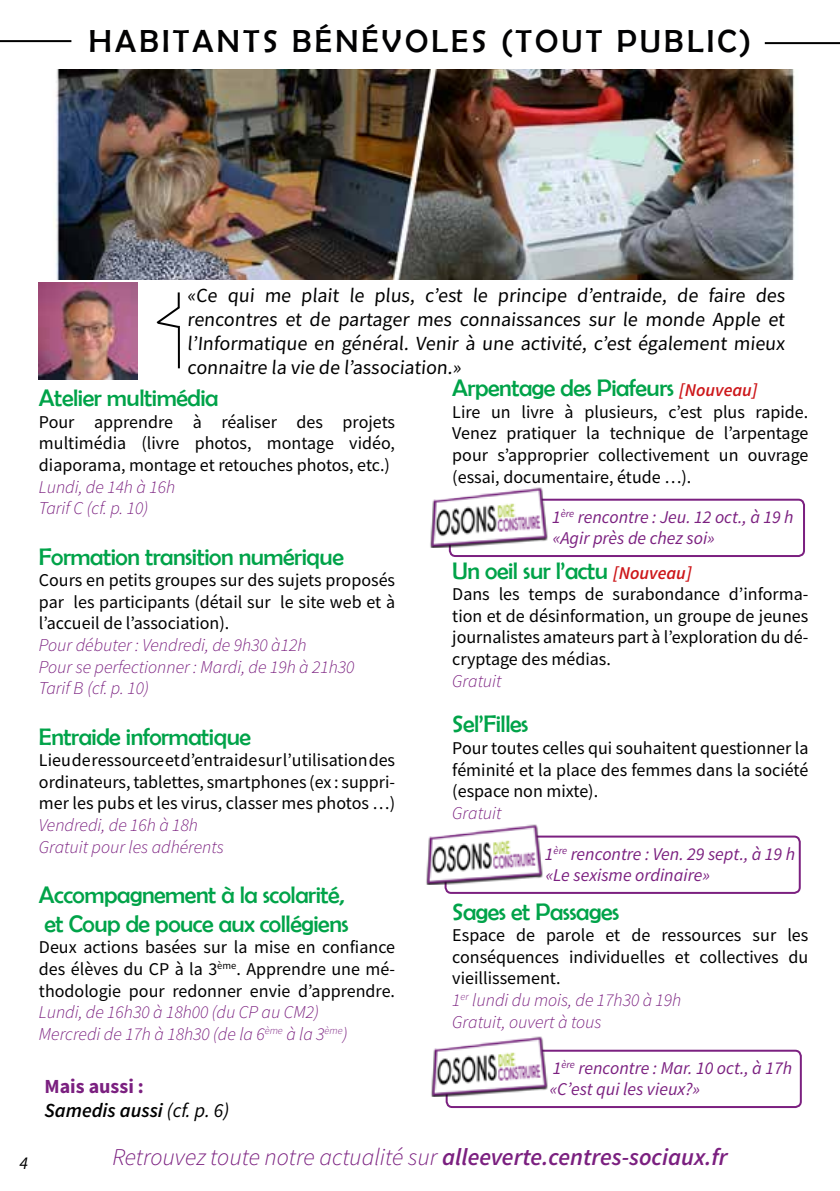
<style>
.page{position:relative;width:840px;height:1191px;background:#fff}
.page>*{position:absolute;margin:0;border:0;box-sizing:border-box;transform-origin:0 0}
.t1{font:32px "Berlin Sans FB";letter-spacing:.1em;color:#020203}
.t2{font:24px/28.8px "Berlin Sans FB";letter-spacing:-.02em;color:#00a349}
.t3{font:italic 300 24px "Source Sans Pro";color:#7b2080}
.t4{font:20px/24px "Source Sans Pro";color:#000;text-align:justify}
.t5{font:italic 600 20px/24px "Source Sans Pro";color:#000}
.t6{font:18px/21.6px "Source Sans Pro";color:#000;text-align:justify}
.t7{font:italic 300 18px/21.6px "Source Sans Pro";color:#7b2080}
.t8{font:italic 18px/21.6px "Source Sans Pro";color:#7b2080}
.t9{font:italic 18px "Source Sans Pro";color:#000}
.s1{font-weight:700;font-style:normal;color:#7b2080}
.s2{font-weight:400}
.s3{font-family:"Source Sans Pro";font-weight:600;font-style:italic;font-size:18px;color:#cd171a}
.s4{font-weight:300;font-style:italic;color:#7b2080}
.s5{font-weight:600}
</style>
<div class="page">
<hr style="left:0;top:40px;width:71px;height:2px;background:#000">
<hr style="left:764px;top:42px;width:75px;height:2px;background:#000">
<div style="left:445px;top:1049px;width:356px;height:59px;border:2px solid #7b2080;border-radius:6px"></div>
<img style="left:431px;top:1036px;width:121px;height:60px">
<div style="left:444px;top:835px;width:356px;height:59px;border:2px solid #7b2080;border-radius:6px"></div>
<img style="left:426px;top:824px;width:121px;height:60px">
<div style="left:448px;top:499px;width:356px;height:58px;border:2px solid #7b2080;border-radius:6px"></div>
<img style="left:430px;top:487px;width:122px;height:60px">
<hr style="left:178px;top:326px;width:2px;height:42px;background:#000">
<svg style="left:156px;top:292px;width:24px;height:37px"></svg>
<img style="left:39px;top:283px;width:99px;height:96px">
<img style="left:53px;top:70px;width:742px;height:210px">
<h1 class="t1" style="left:89px;top:24px;width:663px">HABITANTS BÉNÉVOLES (TOUT PUBLIC)</h1>
<p class="t9" style="left:19px;top:1152px;width:10px">4</p>
<p class="t4" style="left:187px;top:283px;width:601px">«Ce qui me plait le plus, c’est le principe d’entraide, de faire des rencontres et de partager mes connaissances sur le monde Apple et l’Informatique en général. Venir à une activité, c’est également mieux connaitre la vie de l’association.»</p>
<h2 class="t2" style="left:39px;top:383px;width:181px">Atelier multimédia</h2>
<p class="t6" style="left:39px;top:411px;width:357px">Pour apprendre à réaliser des projets multimédia (livre photos, montage vidéo, diaporama, montage et retouches photos, etc.)</p>
<p class="t7" style="left:39px;top:476px;width:138px">Lundi, de 14h à 16h<br>Tarif C (cf. p. 10)</p>
<h2 class="t2" style="left:39px;top:542px;width:306px">Formation transition numérique</h2>
<p class="t6" style="left:39px;top:569px;width:357px">Cours en petits groupes sur des sujets proposés par les participants (détail sur le site web et à l’accueil de l’association).</p>
<p class="t7" style="left:39px;top:634px;width:317px">Pour débuter : Vendredi, de 9h30 à12h<br>Pour se perfectionner : Mardi, de 19h à 21h30<br>Tarif B (cf. p. 10)</p>
<h2 class="t2" style="left:39px;top:722px;width:213px">Entraide informatique</h2>
<p class="t6" style="left:39px;top:749px;width:357px">Lieu de ressource et d’entraide sur l’utilisation des ordinateurs, tablettes, smartphones (ex : suppri&shy;mer les pubs et les virus, classer mes photos …)</p>
<p class="t7" style="left:39px;top:814px;width:186px">Vendredi, de 16h à 18h<br>Gratuit pour les adhérents</p>
<h2 class="t2" style="left:39px;top:880px;width:311px">Accompagnement à la scolarité, et Coup de pouce aux collégiens</h2>
<p class="t6" style="left:39px;top:936px;width:357px">Deux actions basées sur la mise en confiance des élèves du CP à la 3<sup>ème</sup>. Apprendre une mé&shy;thodologie pour redonner envie d’apprendre.</p>
<p class="t7" style="left:39px;top:1001px;width:310px">Lundi, de 16h30 à 18h00 (du CP au CM2)<br>Mercredi de 17h à 18h30 (de la 6<sup>ème</sup> à la 3<sup>ème</sup>)</p>
<p class="t5" style="left:44px;top:1074px;width:186px"><span class="s1">Mais aussi :<br></span>Samedis aussi <span class="s2">(cf. p. 6)</span></p>
<h2 class="t2" style="left:452px;top:373px;width:306px">Arpentage des Piafeurs <span class="s3">[Nouveau]</span></h2>
<p class="t6" style="left:452px;top:401px;width:357px">Lire un livre à plusieurs, c’est plus rapide.<br>Venez pratiquer la technique de l’arpentage pour s’approprier collectivement un ouvrage (essai, documentaire, étude …).</p>
<p class="t8" style="left:551px;top:506px;width:243px">1<sup>ère</sup> rencontre : Jeu. 12 oct., à 19 h «Agir près de chez soi»</p>
<h2 class="t2" style="left:452px;top:556px;width:241px">Un oeil sur l’actu <span class="s3">[Nouveau]</span></h2>
<p class="t6" style="left:452px;top:583px;width:357px">Dans les temps de surabondance d’informa&shy;tion et de désinformation, un groupe de jeunes journalistes amateurs part à l’exploration du dé&shy;cryptage des médias.</p>
<p class="t7" style="left:452px;top:670px;width:51px">Gratuit</p>
<h2 class="t2" style="left:452px;top:709px;width:78px">Sel’Filles</h2>
<p class="t6" style="left:452px;top:737px;width:357px">Pour toutes celles qui souhaitent questionner la féminité et la place des femmes dans la société (espace non mixte).</p>
<p class="t7" style="left:452px;top:802px;width:51px">Gratuit</p>
<p class="t8" style="left:544px;top:842px;width:251px">1<sup>ère</sup> rencontre : Ven. 29 sept., à 19 h «Le sexisme ordinaire»</p>
<h2 class="t2" style="left:452px;top:897px;width:168px">Sages et Passages</h2>
<p class="t6" style="left:452px;top:924px;width:357px;text-align:left">Espace de parole et de ressources sur les conséquences individuelles et collectives du vieillissement.<br><span class="s4">1</span><sup>er</sup> <span class="s4">lundi du mois, de 17h30 à 19h<br>Gratuit, ouvert à tous</span></p>
<p class="t8" style="left:549px;top:1056px;width:244px">1<sup>ère</sup> rencontre : Mar. 10 oct., à 17h «C’est qui les vieux?»</p>
<h2 class="t3" style="left:112px;top:1142px;width:616px">Retrouvez toute notre actualité sur <span class="s5">alleeverte.centres-sociaux.fr</span></h2>
</div>
